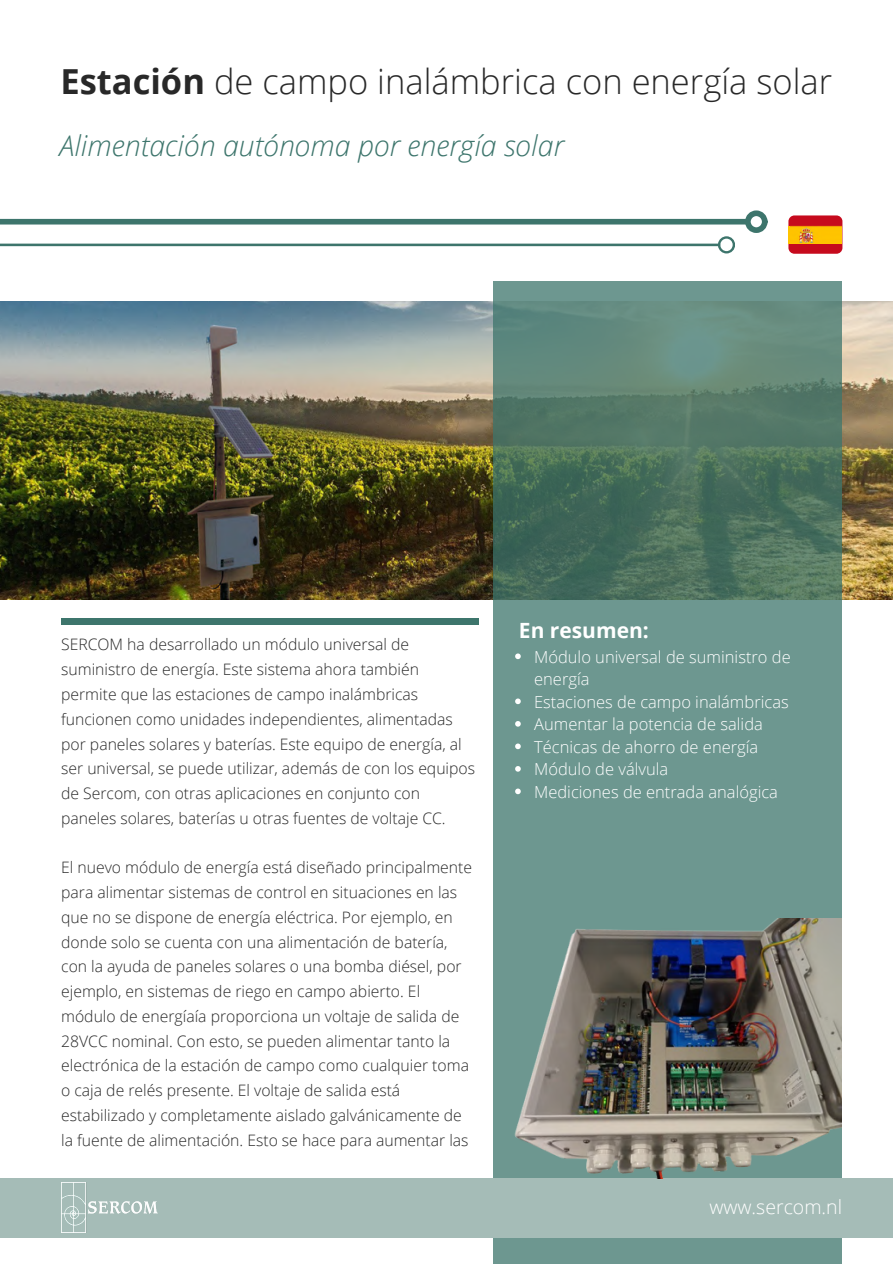
<style>
.page{position:relative;width:893px;height:1264px;background:#fff}
.page>*{position:absolute;margin:0;border:0;box-sizing:border-box;transform-origin:0 0}
.t1{font:300 34.5px "Open Sans";color:#282828}
.t2{font:italic 300 28.5px "Open Sans";color:#3d756c}
.t3{font:700 21px "Open Sans";color:#fff}
.t4{font:300 19.5px "Open Sans";color:#fff}
.t5{font:300 16.5px/22.5px "Open Sans";color:#fff}
.t6{font:300 15.75px/24.8px "Open Sans";color:#282828}
.s1{font-weight:700}
</style>
<div class="page">
<img style="left:0;top:301px;width:892px;height:299px">
<img style="left:493px;top:282px;width:348px;height:981px">
<div style="left:61px;top:618px;width:417px;height:6px;background:#3d756c"></div>
<div style="left:0;top:1178px;width:892px;height:59px;background:#a5bcb7"></div>
<img style="left:61px;top:1182px;width:97px;height:49px">
<svg style="left:0;top:236px;width:735px;height:17px"></svg>
<div style="left:0;top:219px;width:745px;height:5px;background:#3d756c"></div>
<div style="left:745px;top:210px;width:22px;height:23px;border:6px solid #3d756c;border-radius:50%"></div>
<div style="left:788px;top:215px;width:54px;height:39px;background:#c60a1d;border-radius:6px"></div>
<div style="left:788px;top:226px;width:54px;height:17px;background:#ffc400"></div>
<img style="left:790px;top:226px;width:51px;height:17px">
<img style="left:494px;top:918px;width:347px;height:260px">
<svg style="left:515px;top:653px;width:5px;height:6px"></svg>
<svg style="left:515px;top:698px;width:5px;height:6px"></svg>
<svg style="left:515px;top:721px;width:5px;height:5px"></svg>
<svg style="left:515px;top:743px;width:5px;height:6px"></svg>
<svg style="left:515px;top:766px;width:5px;height:5px"></svg>
<svg style="left:515px;top:788px;width:5px;height:6px"></svg>
<p class="t1" style="left:60px;top:57px;width:773px"><span class="s1">Estación</span> de campo inalámbrica con energía solar</p>
<h3 class="t2" style="left:60px;top:126px;width:506px">Alimentación autónoma por energía solar</h3>
<p class="t6" style="left:61px;top:632px;width:415px">SERCOM ha desarrollado un módulo universal de suministro de energía. Este sistema ahora también permite que las estaciones de campo inalámbricas funcionen como unidades independientes, alimentadas por paneles solares y baterías. Este equipo de energía, al ser universal, se puede utilizar, además de con los equipos de Sercom, con otras aplicaciones en conjunto con paneles solares, baterías u otras fuentes de voltaje CC.</p>
<p class="t6" style="left:61px;top:854px;width:412px">El nuevo módulo de energía está diseñado principalmente para alimentar sistemas de control en situaciones en las que no se dispone de energía eléctrica. Por ejemplo, en donde solo se cuenta con una alimentación de batería, con la ayuda de paneles solares o una bomba diésel, por ejemplo, en sistemas de riego en campo abierto. El módulo de energíaía proporciona un voltaje de salida de 28VCC nominal. Con esto, se pueden alimentar tanto la electrónica de la estación de campo como cualquier toma o caja de relés presente. El voltaje de salida está estabilizado y completamente aislado galvánicamente de la fuente de alimentación. Esto se hace para aumentar las</p>
<p class="t3" style="left:519px;top:615px;width:131px">En resumen:</p>
<p class="t5" style="left:534px;top:645px;width:258px">Módulo universal de suministro de energía</p>
<p class="t5" style="left:534px;top:690px;width:256px">Estaciones de campo inalámbricas</p>
<p class="t5" style="left:534px;top:712px;width:230px">Aumentar la potencia de salida</p>
<p class="t5" style="left:534px;top:735px;width:226px">Técnicas de ahorro de energía</p>
<p class="t5" style="left:534px;top:757px;width:136px">Módulo de válvula</p>
<p class="t5" style="left:534px;top:780px;width:245px">Mediciones de entrada analógica</p>
<p class="t4" style="left:709px;top:1193px;width:134px">www.sercom.nl</p>
</div>
